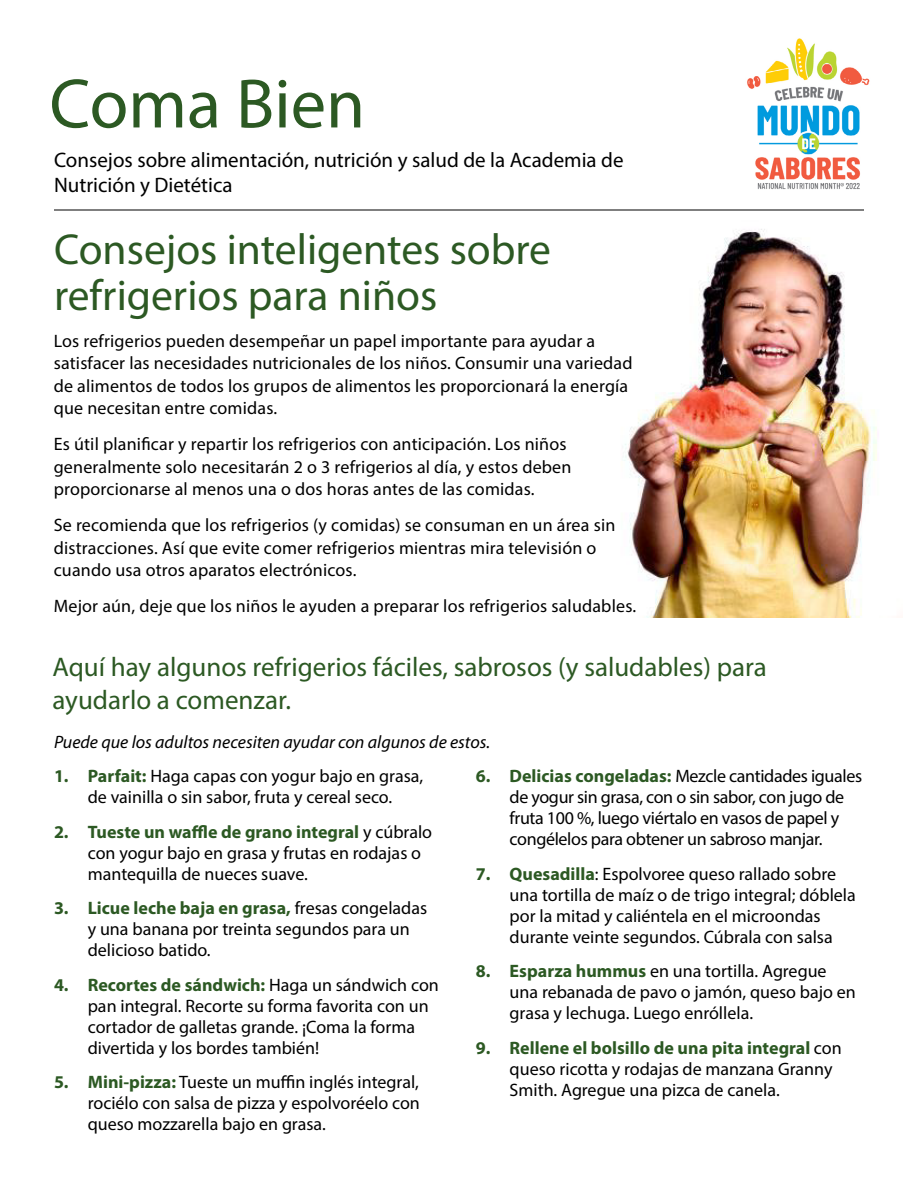
<style>
.page{position:relative;width:918px;height:1188px;background:#fff}
.page>*{position:absolute;margin:0;border:0;box-sizing:border-box;transform-origin:0 0}
.t1{font:70.5px "Myriad Pro";color:#2c5923}
.t2{font:43.5px/46.5px "Myriad Pro";color:#2c5923}
.t3{font:27px/32.4px "Myriad Pro";color:#2c5923}
.t4{font:21px/25.2px "Myriad Pro";color:#000}
.t5{font:18px/21px "Myriad Pro";color:#000}
.t6{font:18px/21px "Myriad Pro";letter-spacing:-.02em;color:#000}
.t7{font:italic 18px "Myriad Pro";color:#000}
.s1{font-weight:700;color:#2c5923}
</style>
<div class="page">
<img style="left:587px;top:209px;width:290px;height:408px">
<hr style="left:54px;top:210px;width:810px;height:1px;background:#000">
<img style="left:747px;top:38px;width:123px;height:152px">
<h1 class="t1" style="left:50px;top:60px;width:317px">Coma Bien</h1>
<p class="t4" style="left:54px;top:147px;width:571px">Consejos sobre alimentación, nutrición y salud de la Academia de<br>Nutrición y Dietética</p>
<h2 class="t2" style="left:54px;top:225px;width:499px">Consejos inteligentes sobre refrigerios para niños</h2>
<p class="t5" style="left:54px;top:329px;width:580px;line-height:22.5px">Los refrigerios pueden desempeñar un papel importante para ayudar a satisfacer las necesidades nutricionales de los niños. Consumir una variedad de alimentos de todos los grupos de alimentos les proporcionará la energía que necesitan entre comidas.</p>
<p class="t5" style="left:54px;top:433px;width:519px;line-height:22.5px">Es útil planificar y repartir los refrigerios con anticipación. Los niños generalmente solo necesitarán 2 o 3 refrigerios al día, y estos deben proporcionarse al menos una o dos horas antes de las comidas.</p>
<p class="t5" style="left:54px;top:514px;width:563px;line-height:22.5px">Se recomienda que los refrigerios (y comidas) se consuman en un área sin distracciones. Así que evite comer refrigerios mientras mira televisión o cuando usa otros aparatos electrónicos.</p>
<p class="t5" style="left:54px;top:596px;width:584px">Mejor aún, deje que los niños le ayuden a preparar los refrigerios saludables.</p>
<h3 class="t3" style="left:52px;top:651px;width:716px">Aquí hay algunos refrigerios fáciles, sabrosos (y saludables) para ayudarlo a comenzar.</h3>
<p class="t7" style="left:54px;top:731px;width:438px">Puede que los adultos necesiten ayudar con algunos de estos.</p>
<p class="t5" style="left:54px;top:765px;width:371px;text-align:center"><span class="s1">1. Parfait:</span> Haga capas con yogur bajo en grasa, de vainilla o sin sabor, fruta y cereal seco.</p>
<p class="t5" style="left:88px;top:821px;width:346px;text-indent:-34px"><span class="s1">2. Tueste un waffle de grano integral</span> y cúbralo con yogur bajo en grasa y frutas en rodajas o mantequilla de nueces suave.</p>
<p class="t5" style="left:88px;top:897px;width:341px;text-indent:-34px"><span class="s1">3. Licue leche baja en grasa,</span> fresas congeladas y una banana por treinta segundos para un delicioso batido.</p>
<p class="t5" style="left:88px;top:974px;width:353px;text-indent:-34px"><span class="s1">4. Recortes de sándwich:</span> Haga un sándwich con pan integral. Recorte su forma favorita con un cortador de galletas grande. ¡Coma la forma divertida y los bordes también!</p>
<p class="t5" style="left:88px;top:1071px;width:334px;text-align:justify;text-indent:-34px"><span class="s1">5. Mini-pizza:</span> Tueste un muffin inglés integral, rociélo con salsa de pizza y espolvoréelo con queso mozzarella bajo en grasa.</p>
<p class="t6" style="left:510px;top:765px;width:354px;text-indent:-34px"><span class="s1">6. Delicias congeladas:</span> Mezcle cantidades iguales de yogur sin grasa, con o sin sabor, con jugo de fruta 100 %, luego viértalo en vasos de papel y congélelos para obtener un sabroso manjar.</p>
<p class="t5" style="left:510px;top:863px;width:348px;text-indent:-34px"><span class="s1">7. Quesadilla</span>: Espolvoree queso rallado sobre una tortilla de maíz o de trigo integral; dóblela por la mitad y caliéntela en el microondas durante veinte segundos. Cúbrala con salsa</p>
<p class="t5" style="left:510px;top:960px;width:348px;text-indent:-34px"><span class="s1">8. Esparza hummus</span> en una tortilla. Agregue una rebanada de pavo o jamón, queso bajo en grasa y lechuga. Luego enróllela.</p>
<p class="t5" style="left:510px;top:1037px;width:334px;text-indent:-34px"><span class="s1">9. Rellene el bolsillo de una pita integral</span> con queso ricotta y rodajas de manzana Granny<br>Smith. Agregue una pizca de canela.</p>
</div>
